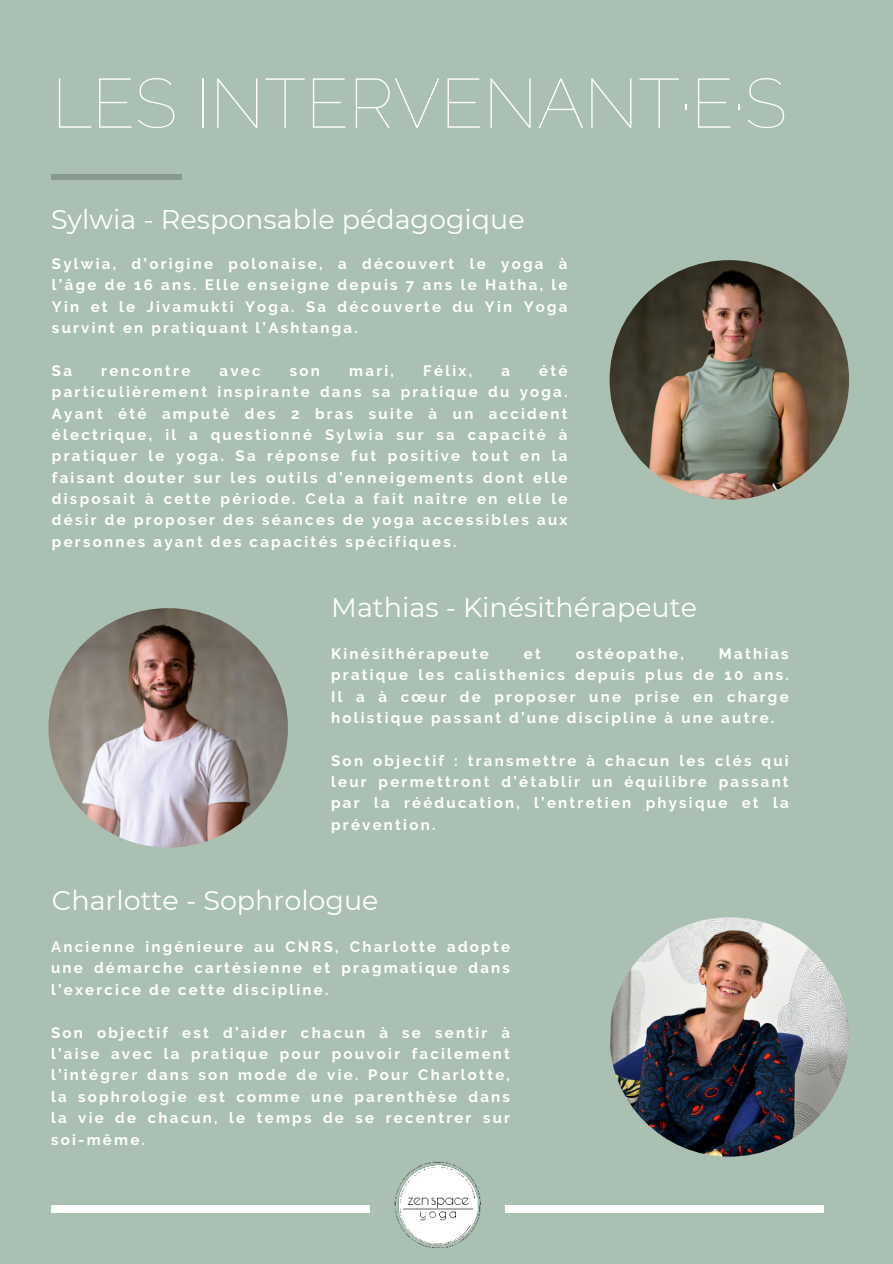
<style>
.page{position:relative;width:893px;height:1264px;background:#fff}
.page>*{position:absolute;margin:0;border:0;box-sizing:border-box;transform-origin:0 0}
.t1{font:100 69.45px "Raleway";color:#fff}
.t2{font:27px "Montserrat";color:#fff}
.t3{font:700 15px/21.3px "Raleway";letter-spacing:.15em;color:#fff;text-align:justify}
</style>
<div class="page">
<div style="left:0;top:0;width:892px;height:1263px;background:#aac0b3"></div>
<img style="left:609px;top:260px;width:240px;height:239px;border-radius:50%">
<img style="left:394px;top:1162px;width:87px;height:86px">
<div style="left:51px;top:1205px;width:319px;height:7px;background:#fff"></div>
<div style="left:505px;top:1205px;width:318px;height:7px;background:#fff"></div>
<div style="left:52px;top:175px;width:130px;height:5px;background:#88998f"></div>
<img style="left:48px;top:608px;width:240px;height:239px;border-radius:50%">
<img style="left:609px;top:917px;width:240px;height:239px;border-radius:50%">
<h1 class="t1" style="left:52px;top:62px;width:736px">LES INTERVENANT·E·S</h1>
<h2 class="t2" style="left:51px;top:201px;width:475px">Sylwia - Responsable pédagogique</h2>
<p class="t3" style="left:52px;top:253px;width:517px">Sylwia, d’origine polonaise, a découvert le yoga à l’âge de 16 ans. Elle enseigne depuis 7 ans le Hatha, le Yin et le Jivamukti Yoga. Sa découverte du Yin Yoga survint en pratiquant l’Ashtanga.</p>
<p class="t3" style="left:52px;top:360px;width:22px">Sa</p>
<p class="t3" style="left:101px;top:360px;width:90px">rencontre</p>
<p class="t3" style="left:219px;top:360px;width:43px">avec</p>
<p class="t3" style="left:290px;top:360px;width:32px">son</p>
<p class="t3" style="left:349px;top:360px;width:46px">mari,</p>
<p class="t3" style="left:423px;top:360px;width:50px">Félix,</p>
<p class="t3" style="left:501px;top:360px;width:10px">a</p>
<p class="t3" style="left:52px;top:360px;width:517px;text-indent:487px">été particulièrement inspirante dans sa pratique du yoga.<br>Ayant été amputé des 2 bras suite à un accident électrique, il a questionné Sylwia sur sa capacité à pratiquer le yoga. Sa réponse fut positive tout en la faisant douter sur les outils d’enneigements dont elle disposait à cette période. Cela a fait naître en elle le désir de proposer des séances de yoga accessibles aux personnes ayant des capacités spécifiques.</p>
<h2 class="t2" style="left:331px;top:588px;width:367px">Mathias - Kinésithérapeute</h2>
<p class="t3" style="left:331px;top:643px;width:459px;text-indent:387px">Mathias pratique les calisthenics depuis plus de 10 ans.<br>Il a à cœur de proposer une prise en charge holistique passant d’une discipline à une autre.</p>
<p class="t3" style="left:331px;top:749px;width:459px">Son objectif : transmettre à chacun les clés qui leur permettront d’établir un équilibre passant par la rééducation, l’entretien physique et la prévention.</p>
<p class="t3" style="left:331px;top:643px;width:159px">Kinésithérapeute</p>
<p class="t3" style="left:523px;top:643px;width:18px">et</p>
<p class="t3" style="left:575px;top:643px;width:110px">ostéopathe,</p>
<h2 class="t2" style="left:52px;top:881px;width:328px">Charlotte - Sophrologue</h2>
<p class="t3" style="left:51px;top:936px;width:460px">Ancienne ingénieure au CNRS, Charlotte adopte une démarche cartésienne et pragmatique dans l’exercice de cette discipline.</p>
<p class="t3" style="left:51px;top:1021px;width:460px">Son objectif est d’aider chacun à se sentir à l’aise avec la pratique pour pouvoir facilement l’intégrer dans son mode de vie. Pour Charlotte, la sophrologie est comme une parenthèse dans la vie de chacun, le temps de se recentrer sur soi-même.</p>
</div>
